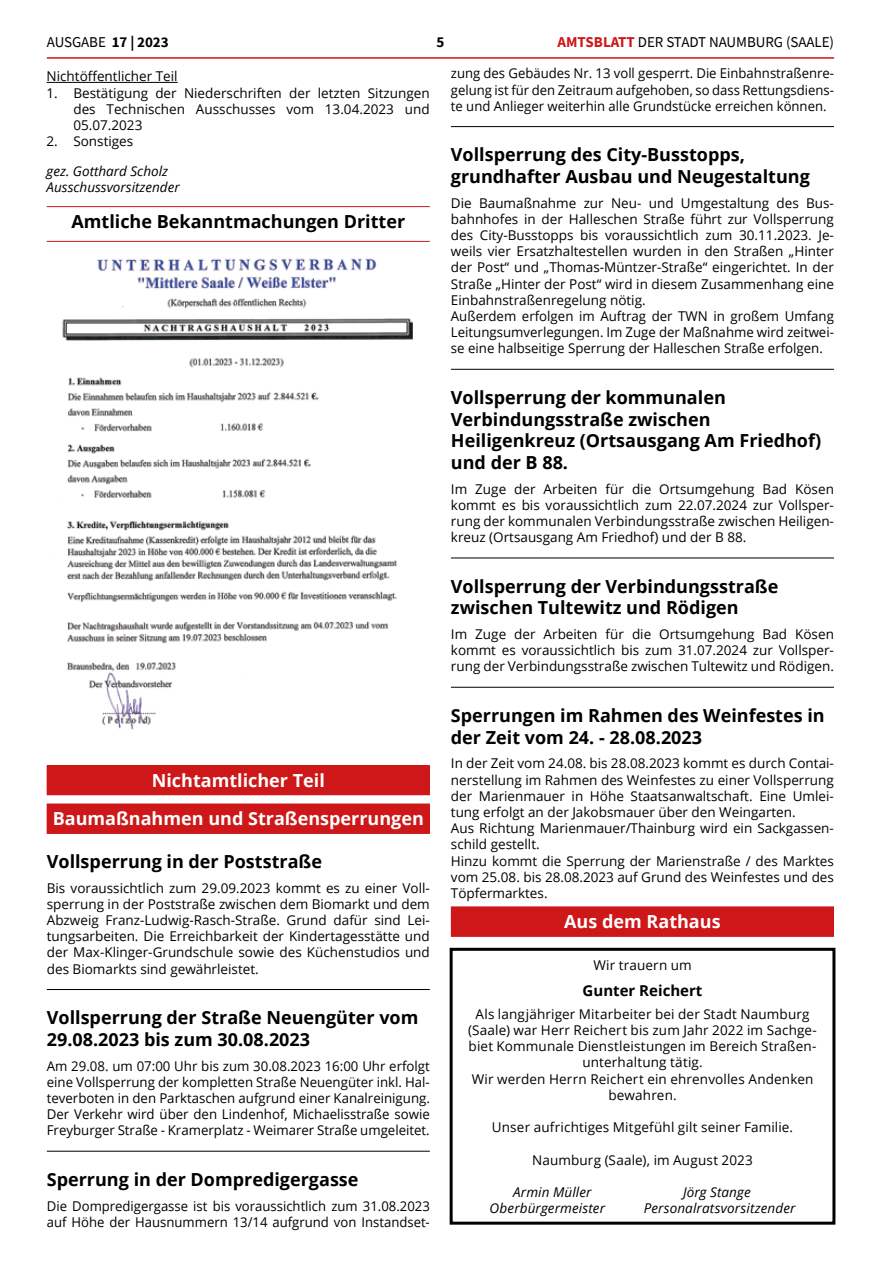
<style>
.page{position:relative;width:881px;height:1263px;background:#fff}
.page>*{position:absolute;margin:0;border:0;box-sizing:border-box;transform-origin:0 0}
.t1{font:700 18px/21.6px "Open Sans";color:#000}
.t2{font:700 18px/38.5px "Open Sans";color:#fff;text-align:center}
.t3{font:15px "Source Sans Pro";letter-spacing:-.005em;color:#000}
.t4{font:700 15px "Open Sans";color:#000}
.t5{font:700 15px "Source Sans Pro";color:#000}
.t6{font:13.5px/16.2px "Open Sans";color:#000;text-align:justify}
.t7{font:italic 13.5px/16.2px "Open Sans";letter-spacing:.005em;color:#000}
.s1{font-weight:700}
.s2{font-weight:700;color:#cd1719}
</style>
<div class="page">
<hr style="left:47px;top:57px;width:786px;height:2px;background:#cd1719">
<hr style="left:450px;top:126px;width:383px;height:1px;background:#000">
<hr style="left:450px;top:369px;width:383px;height:1px;background:#000">
<hr style="left:450px;top:558px;width:383px;height:1px;background:#000">
<hr style="left:450px;top:687px;width:383px;height:1px;background:#000">
<div style="left:450px;top:906px;width:383px;height:30px;background:#e07373"></div>
<div style="left:450px;top:907px;width:383px;height:30px;background:#cd1719"></div>
<hr style="left:47px;top:82px;width:131px;height:1px;background:#000">
<div style="left:47px;top:765px;width:382px;height:30px;background:#cd1719"></div>
<div style="left:47px;top:804px;width:382px;height:30px;background:#cd1719"></div>
<hr style="left:47px;top:989px;width:382px;height:1px;background:#000">
<hr style="left:47px;top:1151px;width:382px;height:1px;background:#000">
<hr style="left:47px;top:206px;width:382px;height:1px;background:#cd1719">
<hr style="left:47px;top:241px;width:382px;height:1px;background:#cd1719">
<img style="left:62px;top:259px;width:350px;height:471px">
<div style="left:449px;top:948px;width:386px;height:276px;border:3px solid #000"></div>
<p class="t3" style="left:47px;top:32px;width:123px">AUSGABE <span class="s1">17 | 2023</span></p>
<p class="t5" style="left:436px;top:32px;width:9px">5</p>
<p class="t3" style="left:557px;top:32px;width:278px"><span class="s2">AMTSBLATT</span> DER STADT NAUMBURG (SAALE)</p>
<p class="t6" style="left:450px;top:65px;width:384px">zung des Gebäudes Nr. 13 voll gesperrt. Die Einbahnstraßenre&shy;gelung ist für den Zeitraum aufgehoben, so dass Rettungsdiens&shy;te und Anlieger weiterhin alle Grundstücke erreichen können.</p>
<h1 class="t1" style="left:450px;top:144px;width:360px">Vollsperrung des City-Busstopps, grundhafter Ausbau und Neugestaltung</h1>
<p class="t6" style="left:450px;top:194px;width:384px;text-align:left">Die Baumaßnahme zur Neu- und Umgestaltung des Bus&shy;bahnhofes in der Halleschen Straße führt zur Vollsperrung des City-Busstopps bis voraussichtlich zum 30.11.2023. Je&shy;weils vier Ersatzhaltestellen wurden in den Straßen „Hinter der Post“ und „Thomas-Müntzer-Straße“ eingerichtet. In der Straße „Hinter der Post“ wird in diesem Zusammenhang eine Einbahnstraßenregelung nötig.<br>Außerdem erfolgen im Auftrag der TWN in großem Umfang Leitungsumverlegungen. Im Zuge der Maßnahme wird zeitwei&shy;se eine halbseitige Sperrung der Halleschen Straße erfolgen.</p>
<h1 class="t1" style="left:450px;top:386px;width:371px">Vollsperrung der kommunalen<br>Verbindungsstraße zwischen<br>Heiligenkreuz (Ortsausgang Am Friedhof) und der B 88.</h1>
<p class="t6" style="left:450px;top:480px;width:384px">Im Zuge der Arbeiten für die Ortsumgehung Bad Kösen kommt es bis voraussichtlich zum 22.07.2024 zur Vollsper&shy;rung der kommunalen Verbindungsstraße zwischen Heiligen&shy;kreuz (Ortsausgang Am Friedhof) und der B 88.</p>
<h1 class="t1" style="left:450px;top:575px;width:329px">Vollsperrung der Verbindungsstraße zwischen Tultewitz und Rödigen</h1>
<p class="t6" style="left:450px;top:626px;width:384px">Im Zuge der Arbeiten für die Ortsumgehung Bad Kösen kommt es voraussichtlich bis zum 31.07.2024 zur Vollsper&shy;rung der Verbindungsstraße zwischen Tultewitz und Rödigen.</p>
<h1 class="t1" style="left:450px;top:704px;width:375px">Sperrungen im Rahmen des Weinfestes in der Zeit vom 24. - 28.08.2023</h1>
<p class="t6" style="left:450px;top:755px;width:384px;text-align:left">In der Zeit vom 24.08. bis 28.08.2023 kommt es durch Contai&shy;nerstellung im Rahmen des Weinfestes zu einer Vollsperrung der Marienmauer in Höhe Staatsanwaltschaft. Eine Umlei&shy;tung erfolgt an der Jakobsmauer über den Weingarten.<br>Aus Richtung Marienmauer/Thainburg wird ein Sackgassen&shy;schild gestellt.<br>Hinzu kommt die Sperrung der Marienstraße / des Marktes vom 25.08. bis 28.08.2023 auf Grund des Weinfestes und des Töpfermarktes.</p>
<h1 class="t2" style="left:564px;top:902px;width:158px">Aus dem Rathaus</h1>
<p class="t6" style="left:47px;top:68px;width:133px">Nichtöffentlicher Teil</p>
<p class="t6" style="left:73px;top:84px;width:357px;text-indent:-27px">1. Bestätigung der Niederschriften der letzten Sitzungen des Technischen Ausschusses vom 13.04.2023 und 05.07.2023</p>
<p class="t6" style="left:47px;top:133px;width:88px">2. Sonstiges</p>
<p class="t7" style="left:47px;top:162px;width:135px">gez. Gotthard Scholz<br>Ausschussvorsitzender</p>
<h1 class="t1" style="left:71px;top:210px;width:335px">Amtliche Bekanntmachungen Dritter</h1>
<h1 class="t2" style="left:53px;top:760px;width:372px">Nichtamtlicher Teil<br>Baumaßnahmen und Straßensperrungen</h1>
<h1 class="t1" style="left:47px;top:850px;width:276px">Vollsperrung in der Poststraße</h1>
<p class="t6" style="left:47px;top:879px;width:384px">Bis voraussichtlich zum 29.09.2023 kommt es zu einer Voll&shy;sperrung in der Poststraße zwischen dem Biomarkt und dem Abzweig Franz-Ludwig-Rasch-Straße. Grund dafür sind Lei&shy;tungsarbeiten. Die Erreichbarkeit der Kindertagesstätte und der Max-Klinger-Grundschule sowie des Küchenstudios und des Biomarkts sind gewährleistet.</p>
<h1 class="t1" style="left:47px;top:1006px;width:373px">Vollsperrung der Straße Neuengüter vom<br>29.08.2023 bis zum 30.08.2023</h1>
<p class="t6" style="left:47px;top:1057px;width:384px">Am 29.08. um 07:00 Uhr bis zum 30.08.2023 16:00 Uhr erfolgt eine Vollsperrung der kompletten Straße Neuengüter inkl. Hal&shy;teverboten in den Parktaschen aufgrund einer Kanalreinigung.<br>Der Verkehr wird über den Lindenhof, Michaelisstraße sowie Freyburger Straße - Kramerplatz - Weimarer Straße umgeleitet.</p>
<h1 class="t1" style="left:47px;top:1168px;width:313px">Sperrung in der Dompredigergasse</h1>
<p class="t6" style="left:47px;top:1197px;width:384px">Die Dompredigergasse ist bis voraussichtlich zum 31.08.2023 auf Höhe der Hausnummern 13/14 aufgrund von Instandset-</p>
<p class="t6" style="left:593px;top:956px;width:100px">Wir trauern um</p>
<p class="t4" style="left:582px;top:980px;width:121px">Gunter Reichert</p>
<p class="t6" style="left:468px;top:1005px;width:350px;text-align:center">Als langjähriger Mitarbeiter bei der Stadt Naumburg (Saale) war Herr Reichert bis zum Jahr 2022 im Sachge&shy;biet Kommunale Dienstleistungen im Bereich Straßen&shy;unterhaltung tätig.<br>Wir werden Herrn Reichert ein ehrenvolles Andenken bewahren.</p>
<p class="t6" style="left:491px;top:1119px;width:302px">Unser aufrichtiges Mitgefühl gilt seiner Familie.</p>
<p class="t6" style="left:532px;top:1151px;width:222px">Naumburg (Saale), im August 2023</p>
<p class="t7" style="left:513px;top:1183px;width:80px">Armin Müller</p>
<p class="t7" style="left:682px;top:1183px;width:69px">Jörg Stange</p>
<p class="t7" style="left:489px;top:1200px;width:117px">Oberbürgermeister</p>
<p class="t7" style="left:643px;top:1200px;width:153px">Personalratsvorsitzender</p>
</div>
